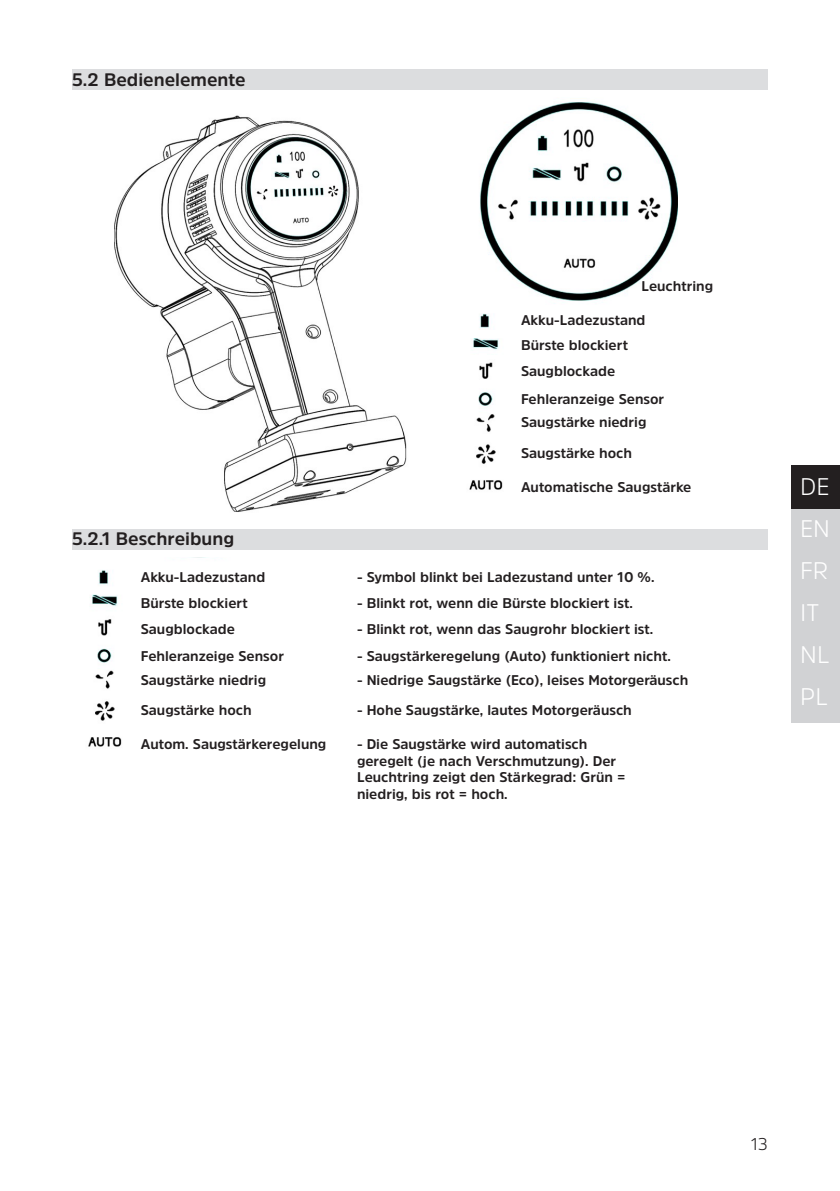
<style>
.page{position:relative;width:840px;height:1191px;background:#fff}
.page>*{position:absolute;margin:0;border:0;box-sizing:border-box;transform-origin:0 0}
.t1{font:300 24px/42px "Amsi Pro";color:#fff}
.t2{font:700 18px "Amsi Pro";color:#231f20}
.t3{font:300 17px "Amsi Pro";color:#231f20}
.t4{font:700 14px/16.8px "Amsi Pro";color:#231f20}
</style>
<div class="page">
<div style="left:791px;top:507px;width:48px;height:43px;background:#d1d2d4"></div>
<div style="left:791px;top:550px;width:48px;height:43px;background:#d1d2d4"></div>
<div style="left:791px;top:593px;width:48px;height:43px;background:#d1d2d4"></div>
<div style="left:791px;top:636px;width:48px;height:43px;background:#d1d2d4"></div>
<div style="left:791px;top:679px;width:48px;height:44px;background:#d1d2d4"></div>
<div style="left:791px;top:465px;width:48px;height:43px;background:#231f20"></div>
<div style="left:72px;top:69px;width:695px;height:21px;background:#dcdddf"></div>
<div style="left:72px;top:529px;width:695px;height:21px;background:#dcdddf"></div>
<img style="left:114px;top:102px;width:564px;height:410px">
<img style="left:88px;top:557px;width:118px;height:190px">
<p class="t2" style="left:72px;top:67px;width:175px">5.2 Bedienelemente</p>
<p class="t4" style="left:641px;top:277px;width:73px">Leuchtring</p>
<p class="t4" style="left:520px;top:311px;width:126px">Akku-Ladezustand</p>
<p class="t4" style="left:520px;top:337px;width:108px">Bürste blockiert</p>
<p class="t4" style="left:520px;top:363px;width:96px">Saugblockade</p>
<p class="t4" style="left:520px;top:390px;width:145px">Fehleranzeige Sensor</p>
<p class="t4" style="left:520px;top:414px;width:127px">Saugstärke niedrig</p>
<p class="t4" style="left:520px;top:444px;width:112px">Saugstärke hoch</p>
<p class="t4" style="left:520px;top:478px;width:172px">Automatische Saugstärke</p>
<p class="t2" style="left:72px;top:526px;width:163px">5.2.1 Beschreibung</p>
<p class="t4" style="left:141px;top:568px;width:126px">Akku-Ladezustand</p>
<p class="t4" style="left:357px;top:568px;width:299px">- Symbol blinkt bei Ladezustand unter 10 %.</p>
<p class="t4" style="left:141px;top:594px;width:108px">Bürste blockiert</p>
<p class="t4" style="left:357px;top:594px;width:277px">- Blinkt rot, wenn die Bürste blockiert ist.</p>
<p class="t4" style="left:141px;top:620px;width:96px">Saugblockade</p>
<p class="t4" style="left:357px;top:620px;width:297px">- Blinkt rot, wenn das Saugrohr blockiert ist.</p>
<p class="t4" style="left:141px;top:647px;width:145px">Fehleranzeige Sensor</p>
<p class="t4" style="left:357px;top:647px;width:315px">- Saugstärkeregelung (Auto) funktioniert nicht.</p>
<p class="t4" style="left:141px;top:671px;width:127px">Saugstärke niedrig</p>
<p class="t4" style="left:357px;top:671px;width:332px">- Niedrige Saugstärke (Eco), leises Motorgeräusch</p>
<p class="t4" style="left:141px;top:701px;width:112px">Saugstärke hoch</p>
<p class="t4" style="left:357px;top:701px;width:276px">- Hohe Saugstärke, lautes Motorgeräusch</p>
<p class="t4" style="left:141px;top:735px;width:187px">Autom. Saugstärkeregelung</p>
<p class="t4" style="left:357px;top:735px;width:270px">- Die Saugstärke wird automatisch geregelt (je nach Verschmutzung). Der Leuchtring zeigt den Stärkegrad: Grün = niedrig, bis rot = hoch.</p>
<h1 class="t1" style="left:799px;top:464px;width:31px">DE<br>EN<br>FR<br>IT<br>NL<br>PL</h1>
<p class="t3" style="left:750px;top:1132px;width:19px">13</p>
</div>
